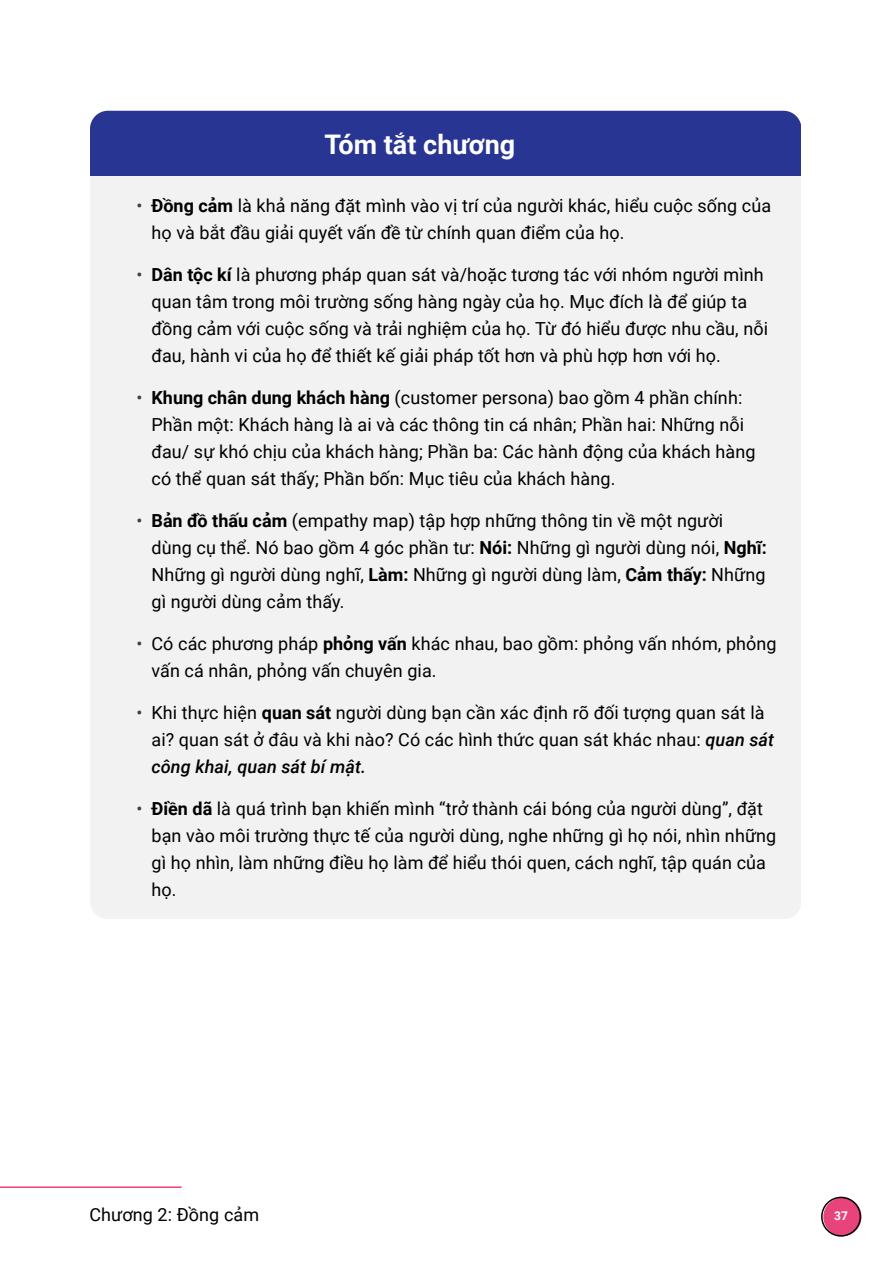
<style>
.page{position:relative;width:893px;height:1263px;background:#fff}
.page>*{position:absolute;margin:0;border:0;box-sizing:border-box;transform-origin:0 0}
.t1{font:700 27px "Roboto";color:#fff}
.t2{font:18px/27px "Roboto";letter-spacing:.005em;color:#000}
.t3{font:700 12px "Roboto";color:#fff}
.s1{color:#3e3e3f}
.s2{font-weight:700}
.s3{font-weight:500;font-style:italic}
</style>
<div class="page">
<div style="left:823px;top:1198px;width:38px;height:38px;background:#e8437a;border-radius:50%"></div>
<div style="left:821px;top:1197px;width:40px;height:40px;border:2px solid #000;border-radius:50%"></div>
<hr style="left:0;top:1186px;width:182px;height:2px;background:#e8427a">
<div style="left:90px;top:111px;width:711px;height:65px;background:#283592"></div>
<div style="left:90px;top:176px;width:711px;height:743px;background:#f2f2f2"></div>
<p class="t1" style="left:325px;top:125px;width:192px">Tóm tắt chương</p>
<p class="t2" style="left:152px;top:191px;width:621px;text-indent:-15px"><span class="s1">•</span> <span class="s2">Đồng cảm</span> là khả năng đặt mình vào vị trí của người khác, hiểu cuộc sống của họ và bắt đầu giải quyết vấn đề từ chính quan điểm của họ.</p>
<p class="t2" style="left:152px;top:260px;width:618px;text-indent:-15px"><span class="s1">•</span> <span class="s2">Dân tộc kí</span> là phương pháp quan sát và/hoặc tương tác với nhóm người mình quan tâm trong môi trường sống hàng ngày của họ. Mục đích là để giúp ta đồng cảm với cuộc sống và trải nghiệm của họ. Từ đó hiểu được nhu cầu, nỗi đau, hành vi của họ để thiết kế giải pháp tốt hơn và phù hợp hơn với họ.</p>
<p class="t2" style="left:152px;top:383px;width:605px;text-indent:-15px"><span class="s1">•</span> <span class="s2">Khung chân dung khách hàng</span> (customer persona) bao gồm 4 phần chính:<br>Phần một: Khách hàng là ai và các thông tin cá nhân; Phần hai: Những nỗi đau/ sự khó chịu của khách hàng; Phần ba: Các hành động của khách hàng có thể quan sát thấy; Phần bốn: Mục tiêu của khách hàng.</p>
<p class="t2" style="left:152px;top:506px;width:617px;text-indent:-15px"><span class="s1">•</span> <span class="s2">Bản đồ thấu cảm</span> (empathy map) tập hợp những thông tin về một người dùng cụ thể. Nó bao gồm 4 góc phần tư: <span class="s2">Nói:</span> Những gì người dùng nói, <span class="s2">Nghĩ:<br></span>Những gì người dùng nghĩ, <span class="s2">Làm:</span> Những gì người dùng làm, <span class="s2">Cảm thấy:</span> Những gì người dùng cảm thấy.</p>
<p class="t2" style="left:152px;top:629px;width:627px;text-indent:-15px"><span class="s1">•</span> Có các phương pháp <span class="s2">phỏng vấn</span> khác nhau, bao gồm: phỏng vấn nhóm, phỏng vấn cá nhân, phỏng vấn chuyên gia.</p>
<p class="t2" style="left:152px;top:698px;width:624px;text-indent:-15px"><span class="s1">•</span> Khi thực hiện <span class="s2">quan sát</span> người dùng bạn cần xác định rõ đối tượng quan sát là ai? quan sát ở đâu và khi nào? Có các hình thức quan sát khác nhau: <span class="s3">quan sát công khai, quan sát bí mật.</span></p>
<p class="t2" style="left:152px;top:794px;width:626px;text-indent:-15px"><span class="s1">•</span> <span class="s2">Điền dã</span> là quá trình bạn khiến mình “trở thành cái bóng của người dùng”, đặt bạn vào môi trường thực tế của người dùng, nghe những gì họ nói, nhìn những gì họ nhìn, làm những điều họ làm để hiểu thói quen, cách nghĩ, tập quán của họ.</p>
<p class="t2" style="left:89px;top:1200px;width:171px">Chương 2: Đồng cảm</p>
<p class="t3" style="left:834px;top:1207px;width:15px">37</p>
</div>
